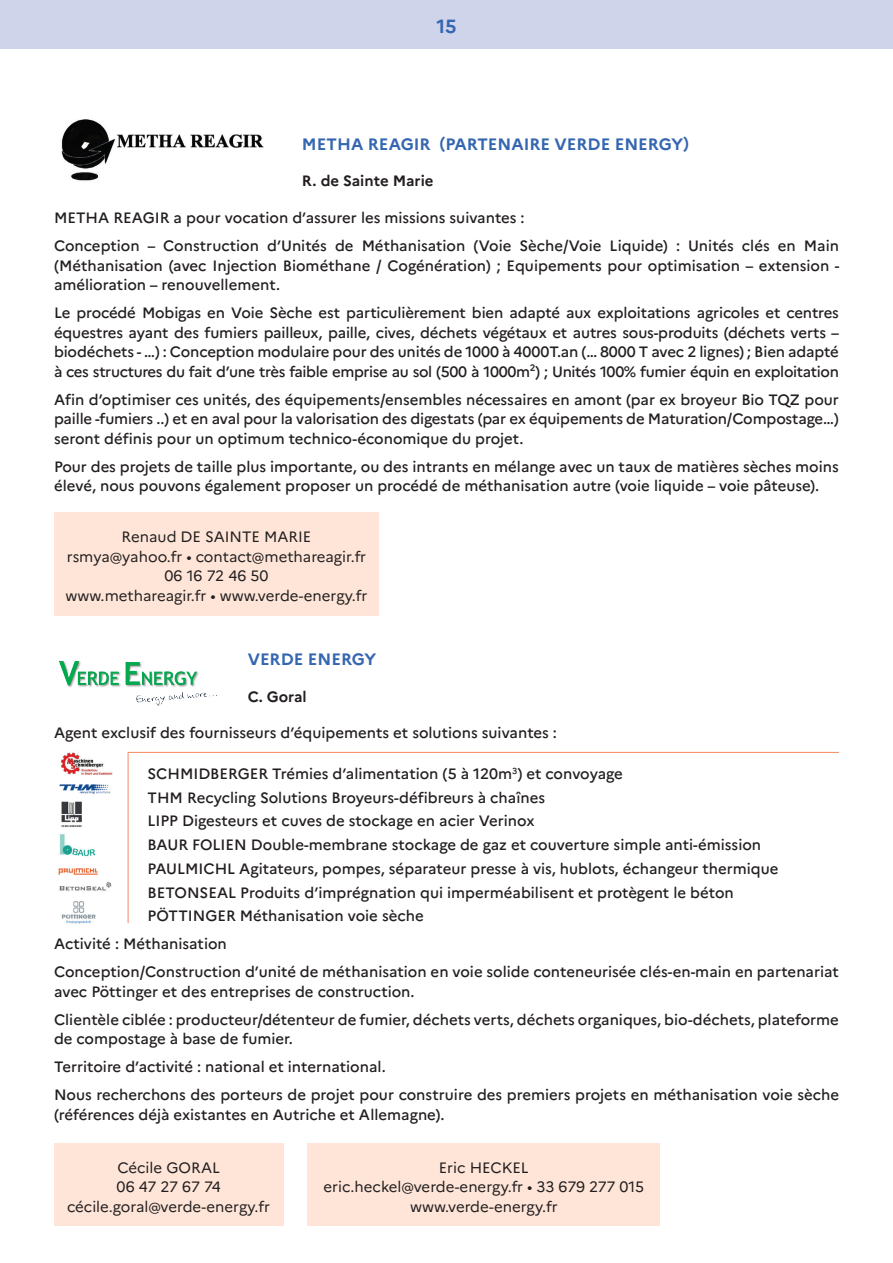
<style>
.page{position:relative;width:893px;height:1263px;background:#fff}
.page>*{position:absolute;margin:0;border:0;box-sizing:border-box;transform-origin:0 0}
.t1{font:700 19.05px "Marianne";color:#3566b1}
.t2{font:700 16.5px "Marianne";color:#3566b1}
.t3{font:500 15px/19.5px "Marianne";color:#231f20}
.t4{font:15px/19.5px "Marianne";color:#231f20;text-align:center}
.t5{font:700 15px "Marianne";color:#231f20}
</style>
<div class="page">
<div style="left:0;top:0;width:893px;height:49px;background:#cfd4ea"></div>
<div style="left:308px;top:1143px;width:352px;height:83px;background:#fee5d8"></div>
<div style="left:54px;top:512px;width:325px;height:103px;background:#fee5d8"></div>
<div style="left:54px;top:1143px;width:229px;height:83px;background:#fee5d8"></div>
<img style="left:61px;top:119px;width:203px;height:62px">
<img style="left:59px;top:661px;width:158px;height:45px">
<svg style="left:127px;top:751px;width:712px;height:173px"></svg>
<img style="left:61px;top:901px;width:35px;height:23px">
<img style="left:60px;top:752px;width:52px;height:23px">
<img style="left:59px;top:868px;width:39px;height:7px">
<img style="left:59px;top:834px;width:37px;height:23px">
<img style="left:61px;top:801px;width:21px;height:26px">
<img style="left:59px;top:784px;width:51px;height:10px">
<img style="left:59px;top:881px;width:53px;height:10px">
<p class="t1" style="left:436px;top:14px;width:21px">15</p>
<p class="t2" style="left:302px;top:134px;width:389px">METHA REAGIR (PARTENAIRE VERDE ENERGY)</p>
<p class="t5" style="left:302px;top:172px;width:133px">R. de Sainte Marie</p>
<p class="t3" style="left:54px;top:204px;width:786px;line-height:28px">METHA REAGIR a pour vocation d’assurer les missions suivantes :<br>Conception – Construction d’Unités de Méthanisation (Voie Sèche/Voie Liquide) : Unités clés en Main</p>
<p class="t3" style="left:54px;top:255px;width:787px">(Méthanisation (avec Injection Biométhane / Cogénération) ; Equipements pour optimisation – extension - amélioration – renouvellement.</p>
<p class="t3" style="left:54px;top:303px;width:787px;text-align:justify">Le procédé Mobigas en Voie Sèche est particulièrement bien adapté aux exploitations agricoles et centres équestres ayant des fumiers pailleux, paille, cives, déchets végétaux et autres sous-produits (déchets verts – biodéchets - …) : Conception modulaire pour des unités de 1000 à 4000T.an (… 8000 T avec 2 lignes) ; Bien adapté à ces structures du fait d’une très faible emprise au sol (500 à 1000m²) ; Unités 100% fumier équin en exploitation</p>
<p class="t3" style="left:54px;top:389px;width:786px;text-align:justify">Afin d’optimiser ces unités, des équipements/ensembles nécessaires en amont (par ex broyeur Bio TQZ pour paille -fumiers ..) et en aval pour la valorisation des digestats (par ex équipements de Maturation/Compostage…) seront définis pour un optimum technico-économique du projet.</p>
<p class="t3" style="left:54px;top:456px;width:786px">Pour des projets de taille plus importante, ou des intrants en mélange avec un taux de matières sèches moins élevé, nous pouvons également proposer un procédé de méthanisation autre (voie liquide – voie pâteuse).</p>
<p class="t4" style="left:66px;top:527px;width:303px">Renaud DE SAINTE MARIE rsmya@yahoo.fr • contact@methareagir.fr<br>06 16 72 46 50<br>www.methareagir.fr • www.verde-energy.fr</p>
<p class="t2" style="left:248px;top:649px;width:130px">VERDE ENERGY</p>
<p class="t5" style="left:248px;top:687px;width:61px">C. Goral</p>
<p class="t3" style="left:54px;top:723px;width:504px">Agent exclusif des fournisseurs d’équipements et solutions suivantes :</p>
<p class="t3" style="left:148px;top:762px;width:632px;line-height:23.7px">SCHMIDBERGER Trémies d’alimentation (5 à 120m<sup>3</sup>) et convoyage<br>THM Recycling Solutions Broyeurs-défibreurs à chaînes<br>LIPP Digesteurs et cuves de stockage en acier Verinox<br>BAUR FOLIEN Double-membrane stockage de gaz et couverture simple anti-émission PAULMICHL Agitateurs, pompes, séparateur presse à vis, hublots, échangeur thermique BETONSEAL Produits d’imprégnation qui imperméabilisent et protègent le béton PÖTTINGER Méthanisation voie sèche</p>
<p class="t3" style="left:54px;top:930px;width:786px;line-height:28px">Activité : Méthanisation<br>Conception/Construction d’unité de méthanisation en voie solide conteneurisée clés-en-main en partenariat</p>
<p class="t3" style="left:54px;top:977px;width:786px;line-height:28px">avec Pöttinger et des entreprises de construction.<br>Clientèle ciblée : producteur/détenteur de fumier, déchets verts, déchets organiques, bio-déchets, plateforme</p>
<p class="t3" style="left:54px;top:1025px;width:786px;line-height:28px">de compostage à base de fumier.<br>Territoire d’activité : national et international.<br>Nous recherchons des porteurs de projet pour construire des premiers projets en méthanisation voie sèche</p>
<p class="t3" style="left:54px;top:1105px;width:392px">(références déjà existantes en Autriche et Allemagne).</p>
<p class="t4" style="left:324px;top:1158px;width:322px">Eric HECKEL<br>eric.heckel@verde-energy.fr • 33 679 277 015 www.verde-energy.fr</p>
<p class="t4" style="left:67px;top:1158px;width:204px">Cécile GORAL<br>06 47 27 67 74 cécile.goral@verde-energy.fr</p>
</div>
